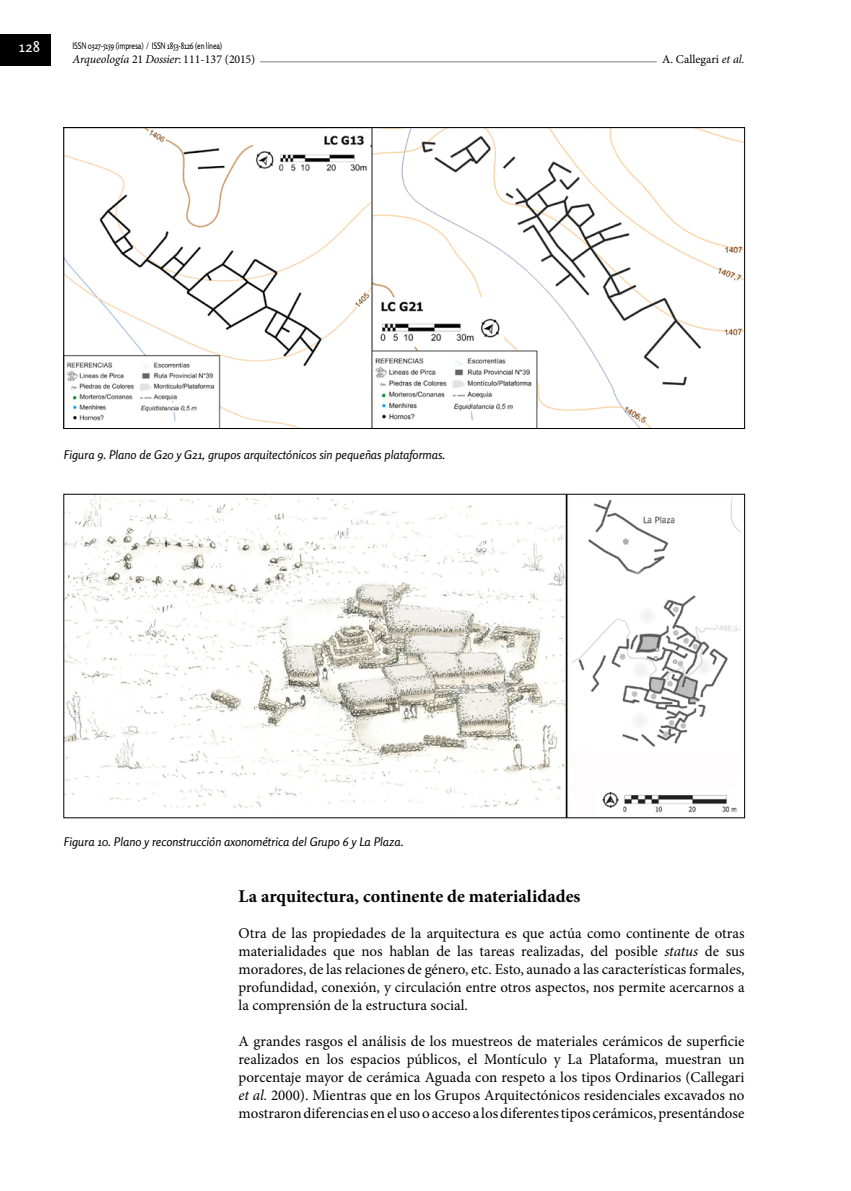
<style>
.page{position:relative;width:851px;height:1191px;background:#fff}
.page>*{position:absolute;margin:0;border:0;box-sizing:border-box;transform-origin:0 0}
.t1{font:700 18px "Minion Pro";color:#000}
.t2{font:15px/18px "Minion Pro";color:#000;text-align:justify}
.t3{font:15px "Rosario";color:#fff}
.t4{font:italic 12px "Rosario";color:#000}
.t5{font:italic 12px "Minion Pro";letter-spacing:-.015em;color:#000}
.t6{font:12px "Minion Pro";letter-spacing:.005em;color:#000}
.t7{font:9px "Rosario";letter-spacing:-.02em;color:#000;scale:.8 1}
.s1{font-style:normal}
.s2{font-style:italic}
</style>
<div class="page">
<hr style="left:204px;top:61px;width:529px;height:1px;background:#808285">
<div style="left:72px;top:53px;width:188px;height:15px;background:#fff"></div>
<div style="left:0;top:35px;width:50px;height:31px;background:#000"></div>
<div style="left:656px;top:52px;width:88px;height:15px;background:#fff"></div>
<img style="left:65px;top:129px;width:677px;height:298px">
<img style="left:65px;top:496px;width:676px;height:320px">
<p class="t3" style="left:19px;top:38px;width:22px">128</p>
<p class="t7" style="left:72px;top:40px;width:188px">ISSN 0327-5159 (impresa) / ISSN 1853-8126 (en línea)</p>
<p class="t5" style="left:72px;top:51px;width:184px">Arqueología <span class="s1">21</span> Dossier<span class="s1">: 111-137 (2015)</span></p>
<p class="t6" style="left:662px;top:51px;width:84px">A. Callegari <span class="s2">et al.</span></p>
<p class="t4" style="left:64px;top:447px;width:383px">Figura 9. Plano de G20 y G21, grupos arquitectónicos sin pequeñas plataformas.</p>
<p class="t4" style="left:64px;top:835px;width:341px">Figura 10. Plano y reconstrucción axonométrica del Grupo 6 y La Plaza.</p>
<p class="t1" style="left:238px;top:883px;width:343px">La arquitectura, continente de materialidades</p>
<p class="t2" style="left:238px;top:924px;width:507px">Otra de las propiedades de la arquitectura es que actúa como continente de otras materialidades que nos hablan de las tareas realizadas, del posible <span class="s2">status</span> de sus moradores, de las relaciones de género, etc. Esto, aunado a las características formales, profundidad, conexión, y circulación entre otros aspectos, nos permite acercarnos a la comprensión de la estructura social.</p>
<p class="t2" style="left:238px;top:1032px;width:507px">A grandes rasgos el análisis de los muestreos de materiales cerámicos de superficie realizados en los espacios públicos, el Montículo y La Plataforma, muestran un porcentaje mayor de cerámica Aguada con respeto a los tipos Ordinarios (Callegari <span class="s2">et al.</span> 2000). Mientras que en los Grupos Arquitectónicos residenciales excavados no mostraron diferencias en el uso o acceso a los diferentes tipos cerámicos, presentándose</p>
</div>
